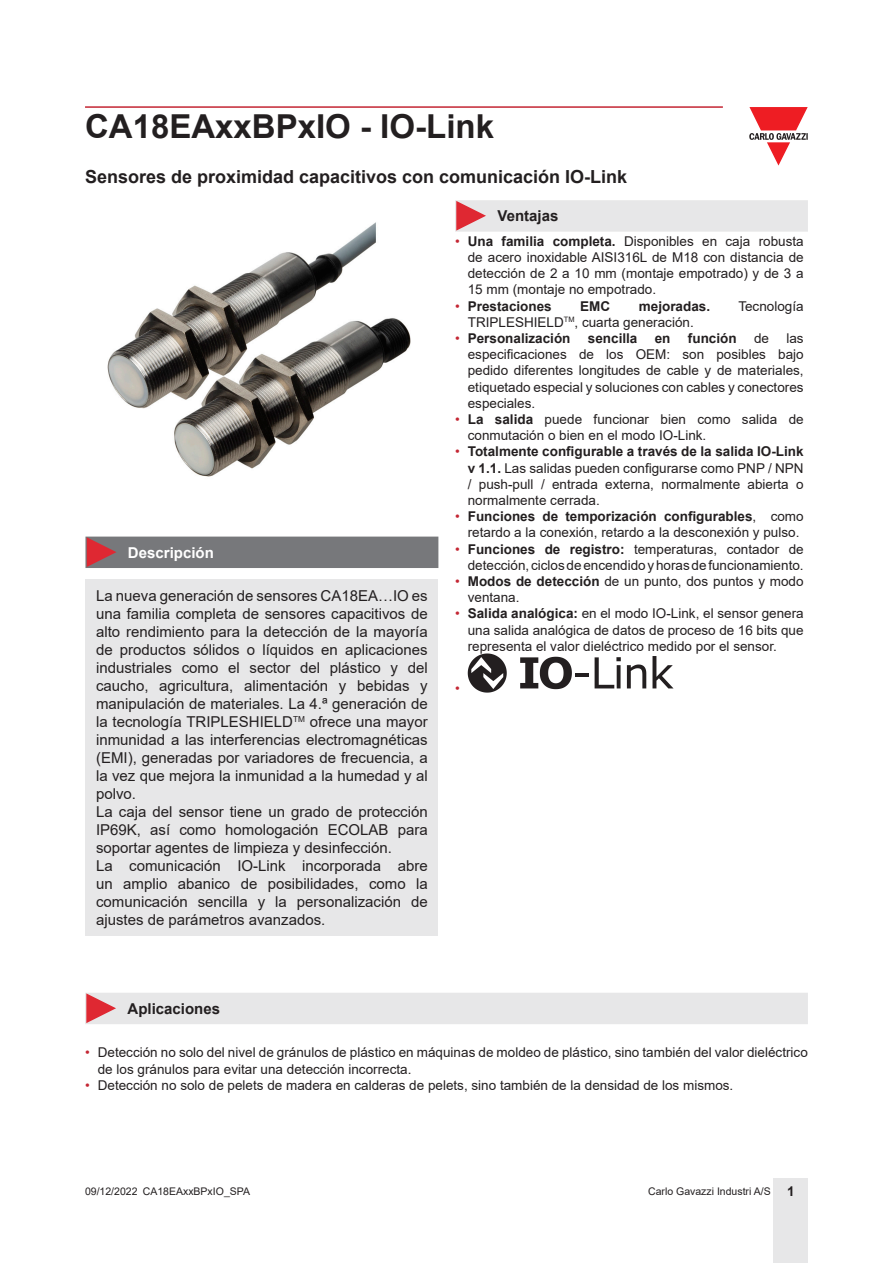
<style>
.page{position:relative;width:893px;height:1263px;background:#fff}
.page>*{position:absolute;margin:0;border:0;box-sizing:border-box;transform-origin:0 0}
.t1{font:700 33px "Arial";color:#231f20}
.Titolo02{font:700 18px "Arial";color:#231f20}
.Testo{font:15px/18px "Arial";color:#231f20;text-align:justify}
.Titolo03{font:700 15px "Arial";color:#231f20}
.Titolo04{font:700 15px "Arial";color:#fff}
.t2{font:13.5px/16.2px "Arial";color:#231f20;text-align:justify}
.t3{font:700 13.5px "Arial";color:#231f20}
.t4{font:13.5px "Arial";color:#c42633}
.t5{font:10.5px "Arial";color:#231f20}
.s1{color:#c42633}
.s2{font-weight:700}
.s3{font-weight:400;color:#c42633}
.s4{font-weight:700;font-size:13.5px}
</style>
<div class="page">
<hr style="left:85px;top:106px;width:638px;height:2px;background:#c42633">
<div style="left:774px;top:1178px;width:34px;height:85px;background:#e7e7e8"></div>
<svg style="left:749px;top:107px;width:59px;height:59px"></svg>
<div style="left:85px;top:580px;width:353px;height:356px;background:#e7e7e8"></div>
<img style="left:107px;top:222px;width:304px;height:255px">
<div style="left:85px;top:537px;width:353px;height:31px;background:#77787b"></div>
<div style="left:455px;top:200px;width:353px;height:32px;background:#e7e7e8"></div>
<svg style="left:520px;top:657px;width:52px;height:32px"></svg>
<hr style="left:576px;top:673px;width:13px;height:4px;background:#231f20">
<svg style="left:595px;top:657px;width:26px;height:31px"></svg>
<svg style="left:617px;top:665px;width:4px;height:23px"></svg>
<svg style="left:627px;top:664px;width:19px;height:24px"></svg>
<svg style="left:652px;top:656px;width:21px;height:32px"></svg>
<svg style="left:468px;top:653px;width:39px;height:40px"></svg>
<div style="left:85px;top:993px;width:723px;height:31px;background:#e7e7e8"></div>
<h1 class="t1" style="left:85px;top:103px;width:410px">CA18EAxxBPxIO - IO-Link</h1>
<p class="Titolo02" style="left:85px;top:164px;width:544px">Sensores de proximidad capacitivos con comunicación IO-Link</p>
<p class="Titolo04" style="left:128px;top:542px;width:87px">Descripción</p>
<p class="Testo" style="left:96px;top:587px;width:333px">La nueva generación de sensores CA18EA…IO es una familia completa de sensores capacitivos de alto rendimiento para la detección de la mayoría de productos sólidos o líquidos en aplicaciones industriales como el sector del plástico y del caucho, agricultura, alimentación y bebidas y manipulación de materiales. La 4.ª generación de la tecnología TRIPLESHIELD<sup>TM</sup> ofrece una mayor inmunidad a las interferencias electromagnéticas (EMI), generadas por variadores de frecuencia, a la vez que mejora la inmunidad a la humedad y al polvo.</p>
<p class="Testo" style="left:96px;top:803px;width:333px">La caja del sensor tiene un grado de protección IP69K, así como homologación ECOLAB para soportar agentes de limpieza y desinfección.</p>
<p class="Testo" style="left:96px;top:857px;width:333px">La comunicación IO-Link incorporada abre un amplio abanico de posibilidades, como la comunicación sencilla y la personalización de ajustes de parámetros avanzados.</p>
<p class="Titolo03" style="left:497px;top:206px;width:62px">Ventajas</p>
<p class="t2" style="left:468px;top:233px;width:337px;text-indent:-13px"><span class="s1">•</span> <span class="s2">Una familia completa.</span> Disponibles en caja robusta de acero inoxidable AISI316L de M18 con distancia de detección de 2 a 10 mm (montaje empotrado) y de 3 a 15 mm (montaje no empotrado.</p>
<p class="t3" style="left:455px;top:296px;width:98px"><span class="s3">•</span> Prestaciones</p>
<p class="t3" style="left:580px;top:296px;width:31px">EMC</p>
<p class="t3" style="left:639px;top:296px;width:73px">mejoradas.</p>
<p class="t2" style="left:738px;top:298px;width:67px">Tecnología</p>
<p class="t2" style="left:468px;top:314px;width:228px">TRIPLESHIELD<sup>TM</sup>, cuarta generación.</p>
<p class="t3" style="left:455px;top:329px;width:117px"><span class="s3">•</span> Personalización</p>
<p class="t3" style="left:588px;top:329px;width:51px">sencilla</p>
<p class="t3" style="left:655px;top:329px;width:17px">en</p>
<p class="t3" style="left:688px;top:329px;width:50px">función</p>
<p class="t2" style="left:754px;top:330px;width:17px">de</p>
<p class="t2" style="left:468px;top:330px;width:337px;text-indent:319px">las especificaciones de los OEM: son posibles bajo pedido diferentes longitudes de cable y de materiales, etiquetado especial y soluciones con cables y conectores especiales.</p>
<p class="t2" style="left:468px;top:411px;width:337px;text-indent:-13px"><span class="s1">•</span> <span class="s2">La salida</span> puede funcionar bien como salida de conmutación o bien en el modo IO-Link.</p>
<p class="t2" style="left:468px;top:443px;width:337px;text-indent:-13px"><span class="s1">•</span> <span class="s2">Totalmente configurable a través de la salida IO-Link v 1.1.</span> Las salidas pueden configurarse como PNP / NPN / push-pull / entrada externa, normalmente abierta o normalmente cerrada.</p>
<p class="t2" style="left:468px;top:508px;width:337px;text-indent:-13px"><span class="s1">•</span> <span class="s2">Funciones de temporización configurables</span>, como retardo a la conexión, retardo a la desconexión y pulso.</p>
<p class="t2" style="left:455px;top:541px;width:350px;text-align:right"><span class="s1">•</span> <span class="s2">Funciones de registro:</span> temperaturas, contador de detección, ciclos de encendido y horas de funcionamiento.</p>
<p class="t2" style="left:468px;top:573px;width:337px;text-indent:-13px"><span class="s1">•</span> <span class="s2">Modos de detección</span> de un punto, dos puntos y modo ventana.</p>
<p class="t2" style="left:468px;top:605px;width:337px;text-indent:-13px"><span class="s1">•</span> <span class="s2">Salida analógica:</span> en el modo IO-Link, el sensor genera una salida analógica de datos de proceso de 16 bits que representa el valor dieléctrico medido por el sensor.</p>
<p class="t4" style="left:455px;top:678px;width:6px">•</p>
<p class="Titolo03" style="left:128px;top:998px;width:94px">Aplicaciones</p>
<p class="t2" style="left:98px;top:1044px;width:712px;text-indent:-13px"><span class="s1">•</span> Detección no solo del nivel de gránulos de plástico en máquinas de moldeo de plástico, sino también del valor dieléctrico de los gránulos para evitar una detección incorrecta.</p>
<p class="t2" style="left:85px;top:1077px;width:650px"><span class="s1">•</span> Detección no solo de pelets de madera en calderas de pelets, sino también de la densidad de los mismos.</p>
<p class="t5" style="left:85px;top:1183px;width:167px">09/12/2022 CA18EAxxBPxIO_SPA</p>
<p class="t5" style="left:648px;top:1183px;width:148px">Carlo Gavazzi Industri A/S <span class="s4">1</span></p>
</div>
